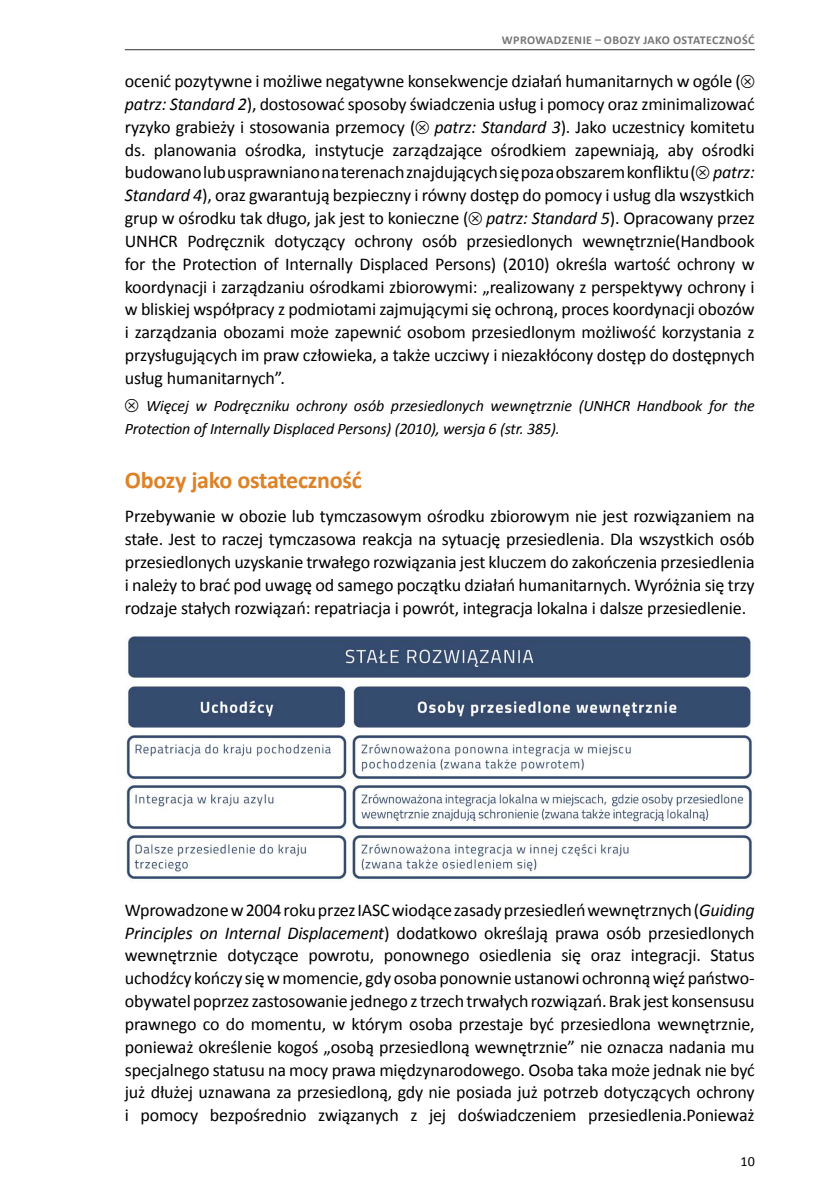
<style>
.page{position:relative;width:840px;height:1191px;background:#fff}
.page>*{position:absolute;margin:0;border:0;box-sizing:border-box;transform-origin:0 0}
.t1{font:700 24px "Calibri";letter-spacing:-.01em;color:#dd8226}
.t2{font:18px/22.8px "Calibri";letter-spacing:-.01em;color:#000;text-align:justify}
.t3{font:italic 16px/22.8px "Calibri";letter-spacing:-.01em;color:#000}
.t4{font:14px "Calibri";color:#000}
.t5{font:700 12px "Calibri";letter-spacing:.035em;color:#77777a}
.s1{font-style:italic}
</style>
<div class="page">
<hr style="left:125px;top:49px;width:629px;height:1px;background:#2d2e33">
<img style="left:126px;top:636px;width:628px;height:244px">
<p class="t5" style="left:501px;top:32px;width:254px">WPROWADZENIE – OBOZY JAKO OSTATECZNOŚĆ</p>
<p class="t2" style="left:125px;top:70px;width:631px">ocenić pozytywne i możliwe negatywne konsekwencje działań humanitarnych w ogóle (⊗ <span class="s1">patrz: Standard 2</span>), dostosować sposoby świadczenia usług i pomocy oraz zminimalizować ryzyko grabieży i stosowania przemocy (⊗ <span class="s1">patrz: Standard 3</span>). Jako uczestnicy komitetu ds. planowania ośrodka, instytucje zarządzające ośrodkiem zapewniają, aby ośrodki budowano lub usprawniano na terenach znajdujących się poza obszarem konfliktu (⊗ <span class="s1">patrz:<br>Standard 4</span>), oraz gwarantują bezpieczny i równy dostęp do pomocy i usług dla wszystkich grup w ośrodku tak długo, jak jest to konieczne (⊗ <span class="s1">patrz: Standard 5</span>). Opracowany przez UNHCR Podręcznik dotyczący ochrony osób przesiedlonych wewnętrznie(Handbook for the Protection of Internally Displaced Persons) (2010) określa wartość ochrony w koordynacji i zarządzaniu ośrodkami zbiorowymi: „realizowany z perspektywy ochrony i w bliskiej współpracy z podmiotami zajmującymi się ochroną, proces koordynacji obozów i zarządzania obozami może zapewnić osobom przesiedlonym możliwość korzystania z przysługujących im praw człowieka, a także uczciwy i niezakłócony dostęp do dostępnych usług humanitarnych”.</p>
<p class="t3" style="left:125px;top:394px;width:631px">⊗ Więcej w Podręczniku ochrony osób przesiedlonych wewnętrznie (UNHCR Handbook for the<br>Protection of Internally Displaced Persons) (2010), wersja 6 (str. 385).</p>
<h1 class="t1" style="left:125px;top:465px;width:238px">Obozy jako ostateczność</h1>
<p class="t2" style="left:125px;top:505px;width:631px">Przebywanie w obozie lub tymczasowym ośrodku zbiorowym nie jest rozwiązaniem na stałe. Jest to raczej tymczasowa reakcja na sytuację przesiedlenia. Dla wszystkich osób przesiedlonych uzyskanie trwałego rozwiązania jest kluczem do zakończenia przesiedlenia i należy to brać pod uwagę od samego początku działań humanitarnych. Wyróżnia się trzy rodzaje stałych rozwiązań: repatriacja i powrót, integracja lokalna i dalsze przesiedlenie.</p>
<p class="t2" style="left:125px;top:898px;width:631px">Wprowadzone w 2004 roku przez IASC wiodące zasady przesiedleń wewnętrznych (<span class="s1">Guiding Principles on Internal Displacement</span>) dodatkowo określają prawa osób przesiedlonych wewnętrznie dotyczące powrotu, ponownego osiedlenia się oraz integracji. Status uchodźcy kończy się w momencie, gdy osoba ponownie ustanowi ochronną więź państwo&shy;obywatel poprzez zastosowanie jednego z trzech trwałych rozwiązań. Brak jest konsensusu prawnego co do momentu, w którym osoba przestaje być przesiedlona wewnętrznie, ponieważ określenie kogoś „osobą przesiedloną wewnętrznie” nie oznacza nadania mu specjalnego statusu na mocy prawa międzynarodowego. Osoba taka może jednak nie być już dłużej uznawana za przesiedloną, gdy nie posiada już potrzeb dotyczących ochrony i pomocy bezpośrednio związanych z jej doświadczeniem przesiedlenia.Ponieważ</p>
<p class="t4" style="left:740px;top:1152px;width:16px">10</p>
</div>
